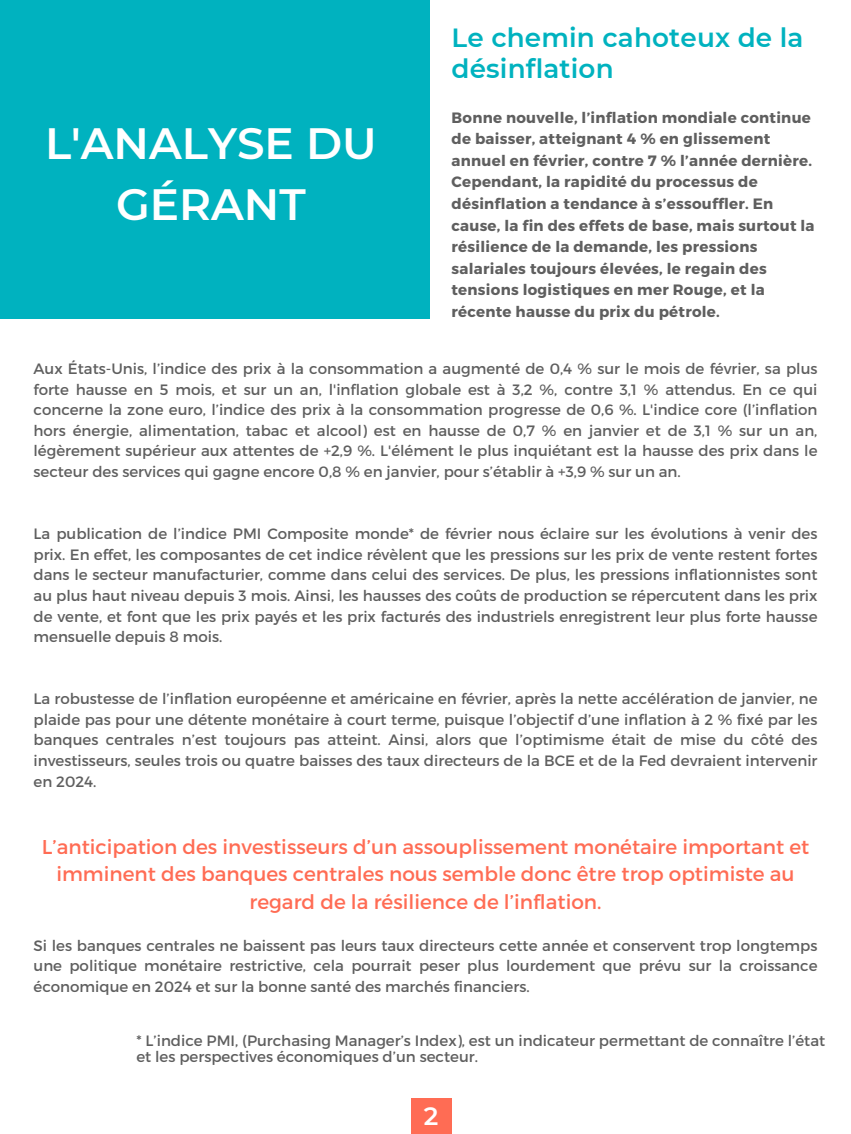
<style>
.page{position:relative;width:851px;height:1134px;background:#fff}
.page>*{position:absolute;margin:0;border:0;box-sizing:border-box;transform-origin:0 0}
.t1{font:600 43.75px/61px "Montserrat";color:#fff;text-align:center}
.t2{font:600 26.25px/31px "Montserrat";letter-spacing:.005em;color:#00b2bf}
.t3{font:600 25px "Montserrat";color:#fff}
.t4{font:20px/27.2px "Montserrat";color:#ff6c54;text-align:center}
.t5{font:15px/20.6px "Montserrat";color:#5f5f5f;text-align:justify}
.t6{font:700 15px/21.5px "Montserrat";letter-spacing:.015em;color:#5f5f5f}
</style>
<div class="page">
<div style="left:0;top:0;width:429px;height:318px;background:#00b2bf"></div>
<div style="left:411px;top:1097px;width:40px;height:36px;background:#ff6c54"></div>
<h2 class="t1" style="left:45px;top:113px;width:333px">L'ANALYSE DU<br>GÉRANT</h2>
<h1 class="t2" style="left:451px;top:22px;width:353px">Le chemin cahoteux de la désinflation</h1>
<p class="t6" style="left:451px;top:106px;width:364px">Bonne nouvelle, l’inflation mondiale continue de baisser, atteignant 4 % en glissement annuel en février, contre 7 % l’année dernière.<br>Cependant, la rapidité du processus de désinflation a tendance à s’essouffler. En cause, la fin des effets de base, mais surtout la résilience de la demande, les pressions salariales toujours élevées, le regain des tensions logistiques en mer Rouge, et la récente hausse du prix du pétrole.</p>
<h4 class="t5" style="left:34px;top:357px;width:785px">Aux États-Unis, l’indice des prix à la consommation a augmenté de 0,4 % sur le mois de février, sa plus forte hausse en 5 mois, et sur un an, l'inflation globale est à 3,2 %, contre 3,1 % attendus. En ce qui concerne la zone euro, l’indice des prix à la consommation progresse de 0,6 %. L'indice core (l’inflation hors énergie, alimentation, tabac et alcool) est en hausse de 0,7 % en janvier et de 3,1 % sur un an, légèrement supérieur aux attentes de +2,9 %. L'élément le plus inquiétant est la hausse des prix dans le secteur des services qui gagne encore 0,8 % en janvier, pour s’établir à +3,9 % sur un an.</h4>
<p class="t5" style="left:34px;top:522px;width:785px">La publication de l’indice PMI Composite monde* de février nous éclaire sur les évolutions à venir des prix. En effet, les composantes de cet indice révèlent que les pressions sur les prix de vente restent fortes dans le secteur manufacturier, comme dans celui des services. De plus, les pressions inflationnistes sont au plus haut niveau depuis 3 mois. Ainsi, les hausses des coûts de production se répercutent dans les prix de vente, et font que les prix payés et les prix facturés des industriels enregistrent leur plus forte hausse mensuelle depuis 8 mois.</p>
<p class="t5" style="left:34px;top:687px;width:785px">La robustesse de l’inflation européenne et américaine en février, après la nette accélération de janvier, ne plaide pas pour une détente monétaire à court terme, puisque l’objectif d’une inflation à 2 % fixé par les banques centrales n’est toujours pas atteint. Ainsi, alors que l’optimisme était de mise du côté des investisseurs, seules trois ou quatre baisses des taux directeurs de la BCE et de la Fed devraient intervenir en 2024.</p>
<p class="t4" style="left:42px;top:832px;width:768px">L’anticipation des investisseurs d’un assouplissement monétaire important et imminent des banques centrales nous semble donc être trop optimiste au regard de la résilience de l’inflation.</p>
<h3 class="t5" style="left:34px;top:934px;width:785px">Si les banques centrales ne baissent pas leurs taux directeurs cette année et conservent trop longtemps une politique monétaire restrictive, cela pourrait peser plus lourdement que prévu sur la croissance économique en 2024 et sur la bonne santé des marchés financiers.</h3>
<p class="t5" style="left:136px;top:1031px;width:690px;line-height:16px">* L’indice PMI, (Purchasing Manager’s Index), est un indicateur permettant de connaître l’état et les perspectives économiques d’un secteur.</p>
<p class="t3" style="left:424px;top:1101px;width:16px">2</p>
</div>
